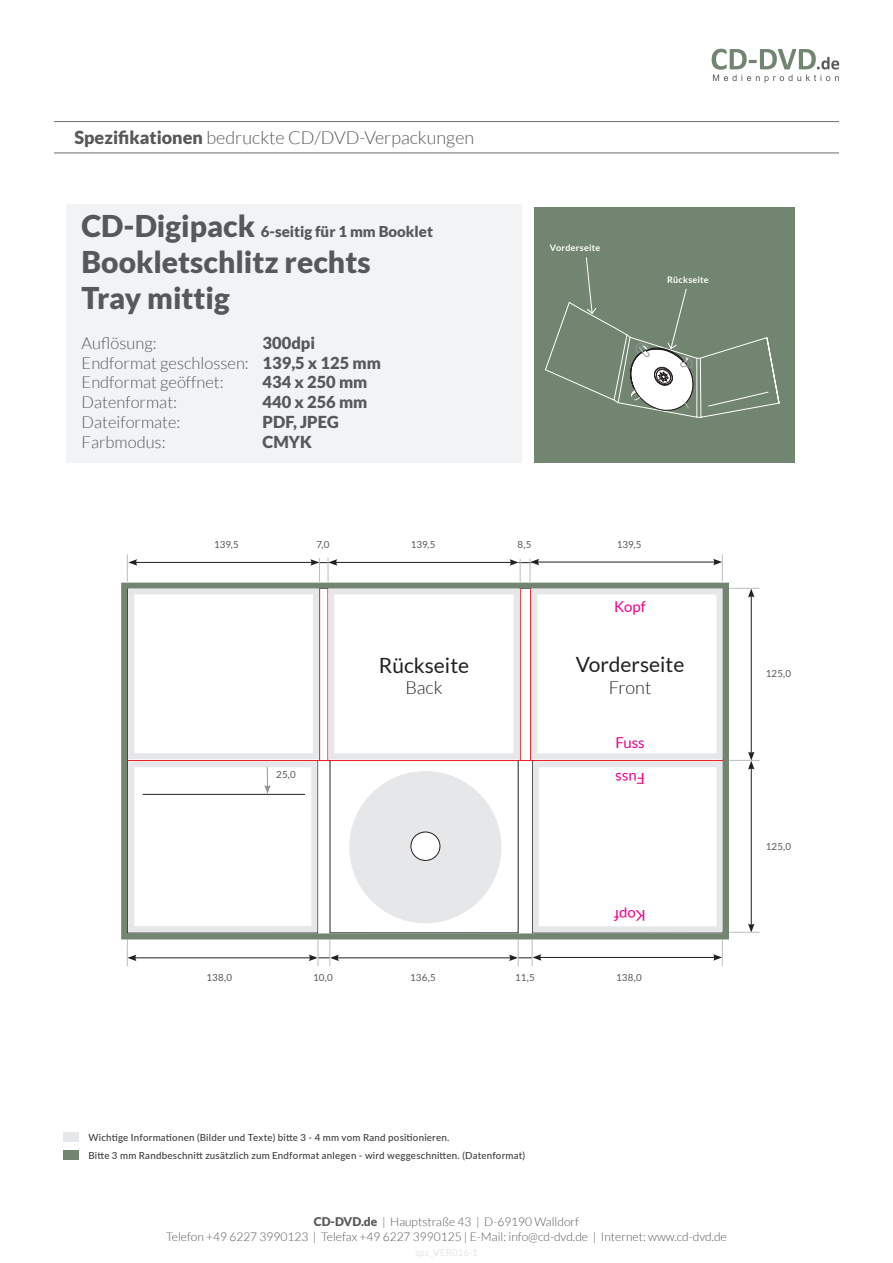
<style>
.page{position:relative;width:893px;height:1263px;background:#fff}
.page>*{position:absolute;margin:0;border:0;box-sizing:border-box;transform-origin:0 0}
.t1{font:900 30px/36px "Lato";color:#57585a}
.t2{font:21px "Lato";color:#231f20}
.t3{font:300 18px "Lato";color:#57585a}
.t4{font:300 18px "Lato";color:#231f20}
.t5{font:300 16.5px/19.8px "Lato";color:#57585a}
.t6{font:900 16.5px "Lato";color:#57585a}
.t7{font:900 15px "Lato";color:#57585a}
.t8{font:15px "Lato";color:#ed028c}
.t9{font:300 12px/15px "Lato";color:#57585a;text-align:center}
.t10{font:500 9.75px "Lato";letter-spacing:.02em;color:#3e3e3f}
.t11{font:9.75px "Lato";letter-spacing:.005em;color:#57585a}
.t12{font:700 9px "Lato";letter-spacing:.025em;color:#fff}
.s1{font-weight:900}
.s2{font-size:30px}
</style>
<div class="page">
<div style="left:534px;top:207px;width:261px;height:256px;background:#718571"></div>
<svg style="left:545px;top:257px;width:234px;height:161px"></svg>
<div style="left:63px;top:1150px;width:16px;height:10px;background:#718571"></div>
<div style="left:63px;top:1132px;width:16px;height:10px;background:#e6e7e9"></div>
<svg style="left:712px;top:49px;width:127px;height:34px"></svg>
<hr style="left:54px;top:153px;width:785px;height:1px;background:#6c6d70">
<hr style="left:54px;top:121px;width:785px;height:1px;background:#6c6d70">
<div style="left:67px;top:204px;width:455px;height:259px;background:#f2f3f4"></div>
<hr style="left:134px;top:957px;width:177px;height:1px;background:#231f20">
<hr style="left:135px;top:562px;width:178px;height:1px;background:#231f20">
<hr style="left:337px;top:957px;width:174px;height:1px;background:#231f20">
<hr style="left:335px;top:562px;width:177px;height:1px;background:#231f20">
<hr style="left:539px;top:957px;width:177px;height:1px;background:#231f20">
<hr style="left:537px;top:562px;width:179px;height:1px;background:#231f20">
<svg style="left:127px;top:942px;width:9px;height:24px"></svg>
<svg style="left:127px;top:554px;width:10px;height:26px"></svg>
<svg style="left:713px;top:942px;width:10px;height:24px"></svg>
<svg style="left:509px;top:942px;width:32px;height:24px"></svg>
<svg style="left:309px;top:942px;width:30px;height:24px"></svg>
<svg style="left:713px;top:554px;width:10px;height:26px"></svg>
<svg style="left:510px;top:559px;width:29px;height:21px"></svg>
<svg style="left:310px;top:558px;width:27px;height:22px"></svg>
<hr style="left:751px;top:595px;width:1px;height:159px;background:#231f20">
<svg style="left:748px;top:589px;width:6px;height:8px"></svg>
<hr style="left:751px;top:767px;width:1px;height:159px;background:#231f20">
<svg style="left:748px;top:751px;width:6px;height:19px"></svg>
<svg style="left:748px;top:923px;width:6px;height:9px"></svg>
<hr style="left:729px;top:588px;width:31px;height:1px;background:#bcbdc0">
<hr style="left:729px;top:760px;width:31px;height:1px;background:#bcbdc0">
<hr style="left:729px;top:932px;width:31px;height:1px;background:#bcbdc0">
<svg style="left:121px;top:580px;width:611px;height:362px"></svg>
<div style="left:128px;top:588px;width:191px;height:171px;border:6px solid #e6e7e9"></div>
<div style="left:128px;top:761px;width:189px;height:171px;border:6px solid #e6e7e9"></div>
<div style="left:328px;top:588px;width:192px;height:171px;border:6px solid #e6e7e9"></div>
<div style="left:531px;top:588px;width:191px;height:171px;border:6px solid #e6e7e9"></div>
<div style="left:533px;top:761px;width:189px;height:171px;border:6px solid #e6e7e9"></div>
<h3 class="t3" style="left:74px;top:128px;width:401px"><span class="s1">Spezifikationen</span> bedruckte CD/DVD-Verpackungen</h3>
<h3 class="t7" style="left:82px;top:223px;width:353px"><span class="s2">CD-Digipack</span> 6-seitig für 1 mm Booklet</h3>
<h1 class="t1" style="left:82px;top:244px;width:290px">Bookletschlitz rechts<br>Tray mittig</h1>
<h3 class="t5" style="left:82px;top:333px;width:76px">Auflösung:</h3>
<h3 class="t5" style="left:82px;top:333px;width:301px;text-indent:181px"><span class="s1">300dpi<br></span>Endformat geschlossen: <span class="s1">139,5 x 125 mm<br></span>Endformat geöffnet:</h3>
<h3 class="t6" style="left:263px;top:373px;width:106px">434 x 250 mm</h3>
<h3 class="t5" style="left:82px;top:392px;width:97px">Datenformat:</h3>
<h3 class="t6" style="left:263px;top:392px;width:106px">440 x 256 mm</h3>
<h3 class="t5" style="left:82px;top:412px;width:100px">Dateiformate:</h3>
<h3 class="t6" style="left:263px;top:412px;width:78px">PDF, JPEG</h3>
<h3 class="t5" style="left:82px;top:432px;width:86px">Farbmodus:</h3>
<h3 class="t6" style="left:263px;top:432px;width:51px">CMYK</h3>
<p class="t11" style="left:214px;top:539px;width:26px">139,5</p>
<p class="t11" style="left:316px;top:539px;width:14px">7,0</p>
<p class="t11" style="left:411px;top:539px;width:26px">139,5</p>
<p class="t11" style="left:276px;top:769px;width:21px">25,0</p>
<h2 class="t2" style="left:379px;top:653px;width:92px">Rückseite</h2>
<h3 class="t4" style="left:405px;top:678px;width:39px">Back</h3>
<p class="t12" style="left:550px;top:242px;width:52px">Vorderseite</p>
<p class="t12" style="left:667px;top:275px;width:43px">Rückseite</p>
<p class="t11" style="left:518px;top:539px;width:16px">8,5</p>
<p class="t11" style="left:617px;top:539px;width:26px">139,5</p>
<h3 class="t8" style="left:614px;top:598px;width:33px">Kopf</h3>
<h2 class="t2" style="left:576px;top:653px;width:110px">Vorderseite</h2>
<h3 class="t4" style="left:609px;top:678px;width:44px">Front</h3>
<h3 class="t8" style="left:615px;top:734px;width:31px">Fuss</h3>
<h3 class="t8" style="left:645px;top:787px;width:31px;rotate:-180deg">Fuss</h3>
<p class="t11" style="left:206px;top:972px;width:27px">138,0</p>
<p class="t11" style="left:313px;top:972px;width:21px">10,0</p>
<p class="t11" style="left:410px;top:972px;width:27px">136,5</p>
<p class="t11" style="left:515px;top:972px;width:21px">11,5</p>
<h3 class="t8" style="left:646px;top:923px;width:33px;rotate:-180deg">Kopf</h3>
<p class="t11" style="left:616px;top:972px;width:27px">138,0</p>
<p class="t11" style="left:766px;top:668px;width:27px">125,0</p>
<p class="t11" style="left:766px;top:841px;width:27px">125,0</p>
<p class="t10" style="left:88px;top:1130px;width:363px">Wichtige Informationen (Bilder und Texte) bitte 3 - 4 mm vom Rand positionieren.</p>
<p class="t10" style="left:88px;top:1148px;width:438px">Bitte 3 mm Randbeschnitt zusätzlich zum Endformat anlegen - wird weggeschnitten. (Datenformat)</p>
<p class="t9" style="left:166px;top:1214px;width:562px"><span class="s1">CD-DVD.de</span> | Hauptstraße 43 | D-69190 Walldorf<br>Telefon +49 6227 3990123 | Telefax +49 6227 3990125 | E-Mail: info@cd-dvd.de | Internet: www.cd-dvd.de</p>
</div>
